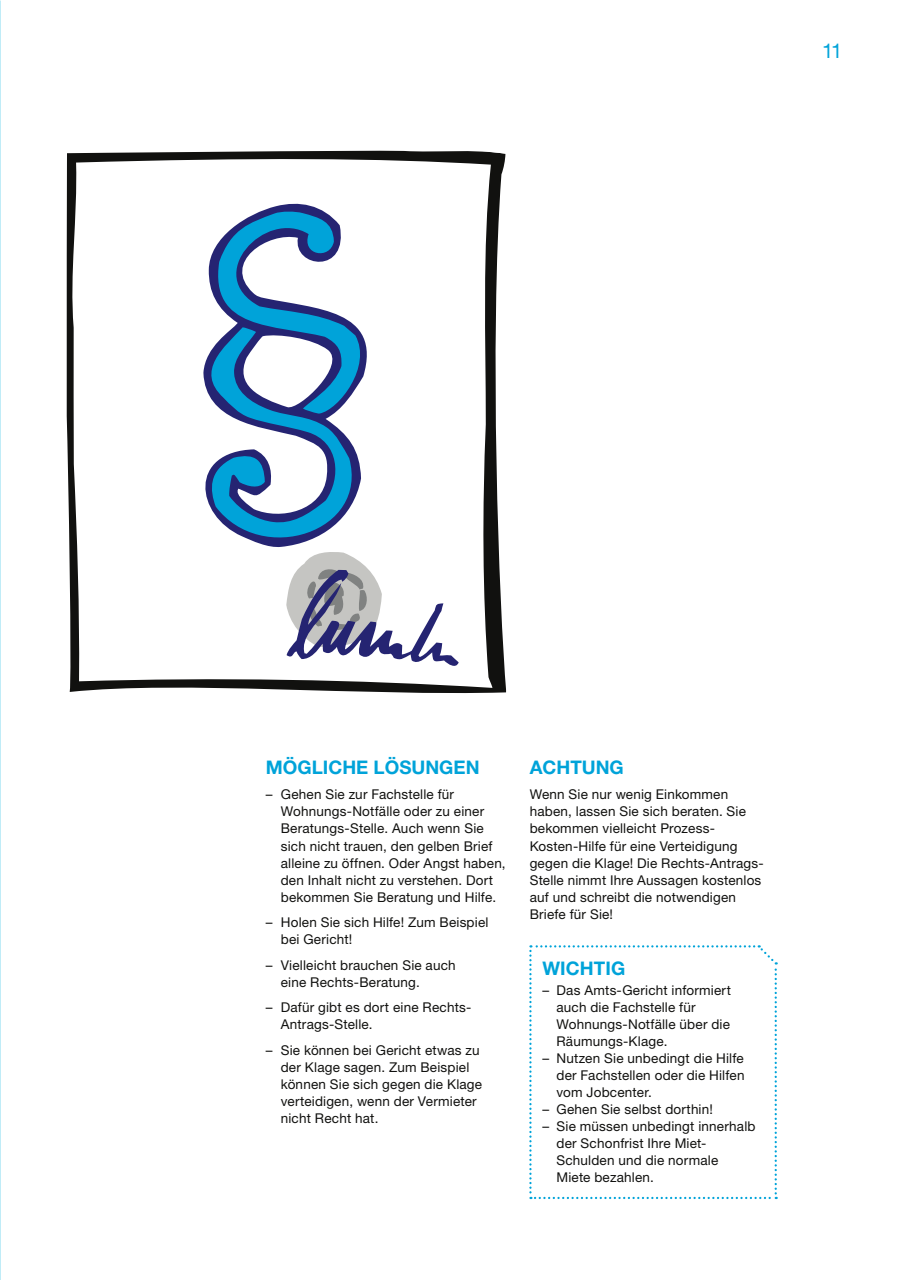
<style>
.page{position:relative;width:902px;height:1280px;background:#fff}
.page>*{position:absolute;margin:0;border:0;box-sizing:border-box;transform-origin:0 0}
.t1{font:20.25px "Helvetica Neue LT Std";color:#00a3d9}
.t2{font:700 18.75px "Helvetica Neue LT Std";color:#00a3d9}
.t3{font:13.5px/17px "Helvetica Neue LT Std";letter-spacing:.015em;color:#11110f}
</style>
<div class="page">
<svg style="left:529px;top:945px;width:247px;height:254px"></svg>
<svg style="left:66px;top:150px;width:440px;height:544px"></svg>
<svg style="left:69px;top:157px;width:423px;height:531px"></svg>
<svg style="left:188px;top:200px;width:195px;height:348px"></svg>
<svg style="left:194px;top:207px;width:264px;height:462px"></svg>
<h1 class="t1" style="left:822px;top:39px;width:22px">11</h1>
<h2 class="t2" style="left:266px;top:756px;width:215px">MÖGLICHE LÖSUNGEN</h2>
<p class="t3" style="left:281px;top:786px;width:226px;text-indent:-15px">– Gehen Sie zur Fachstelle für Wohnungs-Notfälle oder zu einer Beratungs-Stelle. Auch wenn Sie sich nicht trauen, den gelben Brief alleine zu öffnen. Oder Angst haben, den Inhalt nicht zu verstehen. Dort bekommen Sie Beratung und Hilfe.</p>
<p class="t3" style="left:281px;top:913px;width:209px;text-indent:-15px">– Holen Sie sich Hilfe! Zum Beispiel bei Gericht!</p>
<p class="t3" style="left:281px;top:956px;width:176px;text-indent:-15px">– Vielleicht brauchen Sie auch eine Rechts-Beratung.</p>
<p class="t3" style="left:281px;top:999px;width:192px;text-indent:-15px">– Dafür gibt es dort eine Rechts-<br>Antrags-Stelle.</p>
<p class="t3" style="left:281px;top:1041px;width:203px;text-indent:-15px">– Sie können bei Gericht etwas zu der Klage sagen. Zum Beispiel können Sie sich gegen die Klage verteidigen, wenn der Vermieter nicht Recht hat.</p>
<h2 class="t2" style="left:529px;top:756px;width:96px">ACHTUNG</h2>
<p class="t3" style="left:529px;top:786px;width:235px">Wenn Sie nur wenig Einkommen haben, lassen Sie sich beraten. Sie bekommen vielleicht Prozess-<br>Kosten-Hilfe für eine Verteidigung gegen die Klage! Die Rechts-Antrags-<br>Stelle nimmt Ihre Aussagen kostenlos auf und schreibt die notwendigen<br>Briefe für Sie!</p>
<h2 class="t2" style="left:542px;top:957px;width:84px">WICHTIG</h2>
<p class="t3" style="left:556px;top:982px;width:176px;text-indent:-14px">– Das Amts-Gericht informiert auch die Fachstelle für<br>Wohnungs-Notfälle über die<br>Räumungs-Klage.</p>
<p class="t3" style="left:556px;top:1050px;width:189px;text-align:justify;text-indent:-14px">– Nutzen Sie unbedingt die Hilfe der Fachstellen oder die Hilfen vom Jobcenter.</p>
<p class="t3" style="left:542px;top:1101px;width:172px">– Gehen Sie selbst dorthin!</p>
<p class="t3" style="left:556px;top:1118px;width:200px;text-indent:-14px">– Sie müssen unbedingt innerhalb der Schonfrist Ihre Miet-<br>Schulden und die normale<br>Miete bezahlen.</p>
</div>
